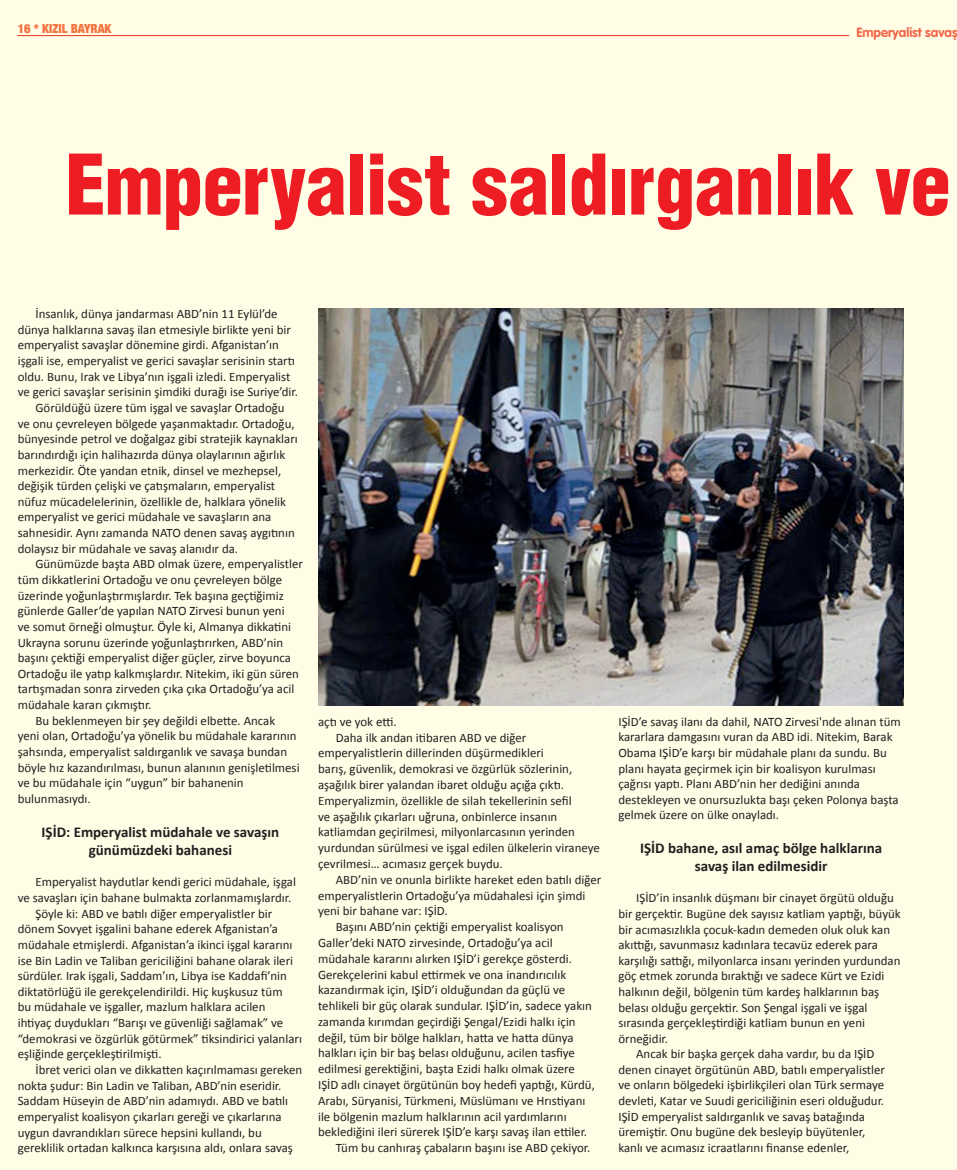
<style>
.page{position:relative;width:957px;height:1170px;background:#fff}
.page>*{position:absolute;margin:0;border:0;box-sizing:border-box;transform-origin:0 0}
.t1{font:900 condensed 81.25px "Helvetica";letter-spacing:-.015em;color:#ee1d23}
.t2{font:700 15px/18.1px "Calibri";color:#231f20;text-align:center}
.t3{font:700 13.12px "VAG Rounded";color:#f26648}
.t4{font:12.88px/15.6px "Calibri";color:#231f20}
.t5{font:900 condensed 12.5px "Helvetica Neue";color:#f26648}
</style>
<div class="page">
<div style="left:0;top:0;width:957px;height:1169px;background:#fffde6"></div>
<img style="left:318px;top:308px;width:586px;height:397px">
<p class="t5" style="left:18px;top:19px;width:95px">16 * KIZIL BAYRAK</p>
<p class="t3" style="left:856px;top:25px;width:103px">Emperyalist savaş</p>
<h1 class="t1" style="left:65px;top:134px;width:887px">Emperyalist saldırganlık ve</h1>
<p class="t4" style="left:35px;top:306px;width:244px">İnsanlık, dünya jandarması ABD’nin 11 Eylül’de</p>
<p class="t4" style="left:18px;top:322px;width:275px">dünya halklarına savaş ilan etmesiyle birlikte yeni bir</p>
<p class="t4" style="left:18px;top:337px;width:263px">emperyalist savaşlar dönemine girdi. Afganistan’ın</p>
<p class="t4" style="left:18px;top:353px;width:279px">işgali ise, emperyalist ve gerici savaşlar serisinin startı</p>
<p class="t4" style="left:18px;top:368px;width:274px">oldu. Bunu, Irak ve Libya’nın işgali izledi. Emperyalist</p>
<p class="t4" style="left:18px;top:384px;width:282px">ve gerici savaşlar serisinin şimdiki durağı ise Suriye’dir.</p>
<p class="t4" style="left:35px;top:400px;width:251px">Görüldüğü üzere tüm işgal ve savaşlar Ortadoğu</p>
<p class="t4" style="left:18px;top:415px;width:278px">ve onu çevreleyen bölgede yaşanmaktadır. Ortadoğu,</p>
<p class="t4" style="left:18px;top:431px;width:281px">bünyesinde petrol ve doğalgaz gibi stratejik kaynakları</p>
<p class="t4" style="left:18px;top:447px;width:269px">barındırdığı için halihazırda dünya olaylarının ağırlık</p>
<p class="t4" style="left:18px;top:462px;width:265px">merkezidir. Öte yandan etnik, dinsel ve mezhepsel,</p>
<p class="t4" style="left:18px;top:478px;width:259px">değişik türden çelişki ve çatışmaların, emperyalist</p>
<p class="t4" style="left:18px;top:493px;width:270px">nüfuz mücadelelerinin, özellikle de, halklara yönelik</p>
<p class="t4" style="left:18px;top:509px;width:255px">emperyalist ve gerici müdahale ve savaşların ana</p>
<p class="t4" style="left:18px;top:525px;width:278px">sahnesidir. Aynı zamanda NATO denen savaş aygıtının</p>
<p class="t4" style="left:18px;top:540px;width:222px">dolaysız bir müdahale ve savaş alanıdır da.</p>
<p class="t4" style="left:35px;top:556px;width:269px">Günümüzde başta ABD olmak üzere, emperyalistler</p>
<p class="t4" style="left:18px;top:572px;width:266px">tüm dikkatlerini Ortadoğu ve onu çevreleyen bölge</p>
<p class="t4" style="left:18px;top:587px;width:268px">üzerinde yoğunlaştırmışlardır. Tek başına geçtiğimiz</p>
<p class="t4" style="left:18px;top:603px;width:268px">günlerde Galler’de yapılan NATO Zirvesi bunun yeni</p>
<p class="t4" style="left:18px;top:618px;width:275px">ve somut örneği olmuştur. Öyle ki, Almanya dikkatini</p>
<p class="t4" style="left:18px;top:634px;width:267px">Ukrayna sorunu üzerinde yoğunlaştırırken, ABD’nin</p>
<p class="t4" style="left:18px;top:650px;width:275px">başını çektiği emperyalist diğer güçler, zirve boyunca</p>
<p class="t4" style="left:18px;top:665px;width:283px">Ortadoğu ile yatıp kalkmışlardır. Nitekim, iki gün süren</p>
<p class="t4" style="left:18px;top:681px;width:278px">tartışmadan sonra zirveden çıka çıka Ortadoğu’ya acil</p>
<p class="t4" style="left:18px;top:697px;width:135px">müdahale kararı çıkmıştır.</p>
<p class="t4" style="left:35px;top:712px;width:241px">Bu beklenmeyen bir şey değildi elbette. Ancak</p>
<p class="t4" style="left:18px;top:728px;width:280px">yeni olan, Ortadoğu’ya yönelik bu müdahale kararının</p>
<p class="t4" style="left:18px;top:744px;width:271px">şahsında, emperyalist saldırganlık ve savaşa bundan</p>
<p class="t4" style="left:18px;top:759px;width:283px">böyle hız kazandırılması, bunun alanının genişletilmesi</p>
<p class="t4" style="left:18px;top:775px;width:227px">ve bu müdahale için “uygun” bir bahanenin</p>
<p class="t4" style="left:18px;top:790px;width:75px">bulunmasıydı.</p>
<p class="t2" style="left:42px;top:822px;width:239px">IŞİD: Emperyalist müdahale ve savaşın günümüzdeki bahanesi</p>
<p class="t4" style="left:35px;top:874px;width:262px">Emperyalist haydutlar kendi gerici müdahale, işgal</p>
<p class="t4" style="left:18px;top:889px;width:275px">ve savaşları için bahane bulmakta zorlanmamışlardır.</p>
<p class="t4" style="left:35px;top:905px;width:238px">Şöyle ki: ABD ve batılı diğer emperyalistler bir</p>
<p class="t4" style="left:18px;top:921px;width:262px">dönem Sovyet işgalini bahane ederek Afganistan’a</p>
<p class="t4" style="left:18px;top:936px;width:276px">müdahale etmişlerdi. Afganistan’a ikinci işgal kararını</p>
<p class="t4" style="left:18px;top:952px;width:277px">ise Bin Ladin ve Taliban gericiliğini bahane olarak ileri</p>
<p class="t4" style="left:18px;top:968px;width:271px">sürdüler. Irak işgali, Saddam’ın, Libya ise Kaddafi’nin</p>
<p class="t4" style="left:18px;top:983px;width:266px">diktatörlüğü ile gerekçelendirildi. Hiç kuşkusuz tüm</p>
<p class="t4" style="left:18px;top:999px;width:249px">bu müdahale ve işgaller, mazlum halklara acilen</p>
<p class="t4" style="left:18px;top:1014px;width:267px">ihtiyaç duydukları “Barışı ve güvenliği sağlamak” ve</p>
<p class="t4" style="left:18px;top:1030px;width:286px">“demokrasi ve özgürlük götürmek” tiksindirici yalanları</p>
<p class="t4" style="left:18px;top:1046px;width:145px">eşliğinde gerçekleştirilmişti.</p>
<p class="t4" style="left:35px;top:1061px;width:268px">İbret verici olan ve dikkatten kaçırılmaması gereken</p>
<p class="t4" style="left:18px;top:1077px;width:265px">nokta şudur: Bin Ladin ve Taliban, ABD’nin eseridir.</p>
<p class="t4" style="left:18px;top:1093px;width:272px">Saddam Hüseyin de ABD’nin adamıydı. ABD ve batılı</p>
<p class="t4" style="left:18px;top:1108px;width:265px">emperyalist koalisyon çıkarları gereği ve çıkarlarına</p>
<p class="t4" style="left:18px;top:1124px;width:246px">uygun davrandıkları sürece hepsini kullandı, bu</p>
<p class="t4" style="left:18px;top:1139px;width:277px">gereklilik ortadan kalkınca karşısına aldı, onlara savaş</p>
<p class="t4" style="left:318px;top:713px;width:80px">açtı ve yok etti.</p>
<p class="t4" style="left:336px;top:729px;width:192px">Daha ilk andan itibaren ABD ve diğer</p>
<p class="t4" style="left:318px;top:745px;width:227px">emperyalistlerin dillerinden düşürmedikleri</p>
<p class="t4" style="left:318px;top:761px;width:256px">barış, güvenlik, demokrasi ve özgürlük sözlerinin,</p>
<p class="t4" style="left:318px;top:776px;width:247px">aşağılık birer yalandan ibaret olduğu açığa çıktı.</p>
<p class="t4" style="left:318px;top:792px;width:255px">Emperyalizmin, özellikle de silah tekellerinin sefil</p>
<p class="t4" style="left:318px;top:808px;width:241px">ve aşağılık çıkarları uğruna, onbinlerce insanın</p>
<p class="t4" style="left:318px;top:824px;width:258px">katliamdan geçirilmesi, milyonlarcasının yerinden</p>
<p class="t4" style="left:318px;top:840px;width:283px">yurdundan sürülmesi ve işgal edilen ülkelerin viraneye</p>
<p class="t4" style="left:318px;top:855px;width:186px">çevrilmesi… acımasız gerçek buydu.</p>
<p class="t4" style="left:336px;top:871px;width:267px">ABD’nin ve onunla birlikte hareket eden batılı diğer</p>
<p class="t4" style="left:318px;top:887px;width:269px">emperyalistlerin Ortadoğu’ya müdahalesi için şimdi</p>
<p class="t4" style="left:318px;top:903px;width:131px">yeni bir bahane var: IŞİD.</p>
<p class="t4" style="left:336px;top:919px;width:229px">Başını ABD’nin çektiği emperyalist koalisyon</p>
<p class="t4" style="left:318px;top:934px;width:236px">Galler’deki NATO zirvesinde, Ortadoğu’ya acil</p>
<p class="t4" style="left:318px;top:950px;width:255px">müdahale kararını alırken IŞİD’i gerekçe gösterdi.</p>
<p class="t4" style="left:318px;top:966px;width:250px">Gerekçelerini kabul ettirmek ve ona inandırıcılık</p>
<p class="t4" style="left:318px;top:982px;width:248px">kazandırmak için, IŞİD’i olduğundan da güçlü ve</p>
<p class="t4" style="left:318px;top:997px;width:275px">tehlikeli bir güç olarak sundular. IŞİD’in, sadece yakın</p>
<p class="t4" style="left:318px;top:1013px;width:259px">zamanda kırımdan geçirdiği Şengal/Ezidi halkı için</p>
<p class="t4" style="left:318px;top:1029px;width:257px">değil, tüm bir bölge halkları, hatta ve hatta dünya</p>
<p class="t4" style="left:318px;top:1045px;width:258px">halkları için bir baş belası olduğunu, acilen tasfiye</p>
<p class="t4" style="left:318px;top:1061px;width:258px">edilmesi gerektiğini, başta Ezidi halkı olmak üzere</p>
<p class="t4" style="left:318px;top:1076px;width:278px">IŞİD adlı cinayet örgütünün boy hedefi yaptığı, Kürdü,</p>
<p class="t4" style="left:318px;top:1092px;width:269px">Arabı, Süryanisi, Türkmeni, Müslümanı ve Hrıstiyanı</p>
<p class="t4" style="left:318px;top:1108px;width:250px">ile bölgenin mazlum halklarının acil yardımlarını</p>
<p class="t4" style="left:318px;top:1124px;width:270px">beklediğini ileri sürerek IŞİD’e karşı savaş ilan ettiler.</p>
<p class="t4" style="left:336px;top:1140px;width:256px">Tüm bu canhıraş çabaların başını ise ABD çekiyor.</p>
<p class="t4" style="left:618px;top:713px;width:284px">IŞİD’e savaş ilanı da dahil, NATO Zirvesi'nde alınan tüm kararlara damgasını vuran da ABD idi. Nitekim, Barak Obama IŞİD’e karşı bir müdahale planı da sundu. Bu planı hayata geçirmek için bir koalisyon kurulması çağrısı yaptı. Planı ABD’nin her dediğini anında destekleyen ve onursuzlukta başı çeken Polonya başta gelmek üzere on ülke onayladı.</p>
<p class="t2" style="left:640px;top:839px;width:244px">IŞİD bahane, asıl amaç bölge halklarına savaş ilan edilmesidir</p>
<p class="t4" style="left:636px;top:890px;width:259px">IŞİD’in insanlık düşmanı bir cinayet örgütü olduğu</p>
<p class="t4" style="left:618px;top:905px;width:284px">bir gerçektir. Bugüne dek sayısız katliam yaptığı, büyük</p>
<p class="t4" style="left:618px;top:921px;width:273px">bir acımasızlıkla çocuk-kadın demeden oluk oluk kan</p>
<p class="t4" style="left:618px;top:937px;width:261px">akıttığı, savunmasız kadınlara tecavüz ederek para</p>
<p class="t4" style="left:618px;top:952px;width:283px">karşılığı sattığı, milyonlarca insanı yerinden yurdundan</p>
<p class="t4" style="left:618px;top:968px;width:267px">göç etmek zorunda bıraktığı ve sadece Kürt ve Ezidi</p>
<p class="t4" style="left:618px;top:983px;width:262px">halkının değil, bölgenin tüm kardeş halklarının baş</p>
<p class="t4" style="left:618px;top:999px;width:251px">belası olduğu gerçektir. Son Şengal işgali ve işgal</p>
<p class="t4" style="left:618px;top:1014px;width:248px">sırasında gerçekleştirdiği katliam bunun en yeni</p>
<p class="t4" style="left:618px;top:1030px;width:51px">örneğidir.</p>
<p class="t4" style="left:636px;top:1046px;width:240px">Ancak bir başka gerçek daha vardır, bu da IŞİD</p>
<p class="t4" style="left:618px;top:1061px;width:268px">denen cinayet örgütünün ABD, batılı emperyalistler</p>
<p class="t4" style="left:618px;top:1077px;width:267px">ve onların bölgedeki işbirlikçileri olan Türk sermaye</p>
<p class="t4" style="left:618px;top:1092px;width:267px">devleti, Katar ve Suudi gericiliğinin eseri olduğudur.</p>
<p class="t4" style="left:618px;top:1108px;width:248px">IŞİD emperyalist saldırganlık ve savaş batağında</p>
<p class="t4" style="left:618px;top:1123px;width:248px">üremiştir. Onu bugüne dek besleyip büyütenler,</p>
<p class="t4" style="left:618px;top:1139px;width:232px">kanlı ve acımasız icraatlarını finanse edenler,</p>
</div>
